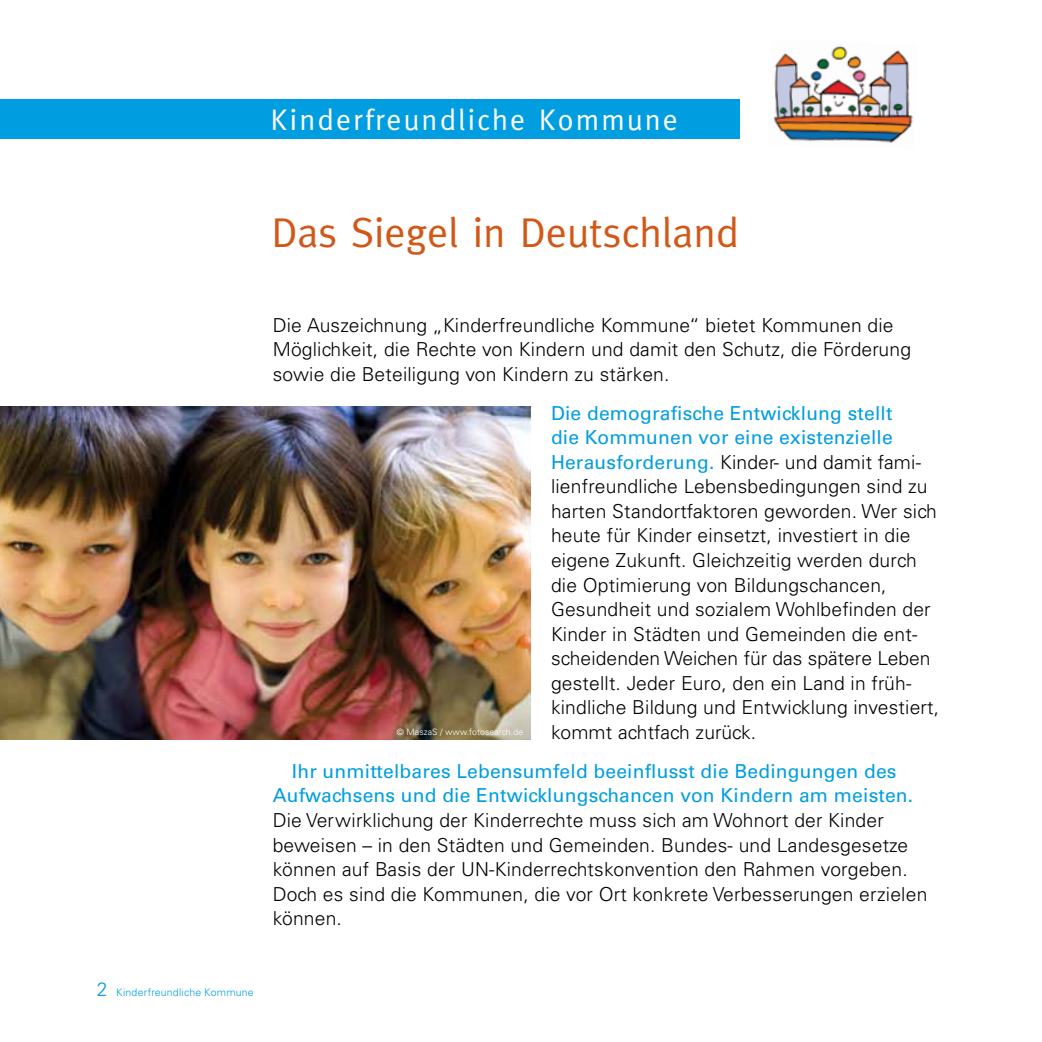
<style>
.page{position:relative;width:1042px;height:1042px;background:#fff}
.page>*{position:absolute;margin:0;border:0;box-sizing:border-box;transform-origin:0 0}
.t1{font:42px "Meta";color:#d25818}
.t2{font:29.75px "Meta";letter-spacing:.07em;color:#fff}
.t3{font:300 19.25px/24.5px "Univers LT Std";letter-spacing:.01em;color:#000}
.t4{font:19.25px/24.5px "Univers LT Std";letter-spacing:.01em;color:#009ee0;text-align:center}
.t5{font:300 10.5px "Univers LT Std";letter-spacing:.015em;color:#009ee0}
.t6{font:300 8.75px "Univers LT Std";letter-spacing:.01em;color:#fff}
.s1{font-weight:400;color:#009ee0}
.s2{font-size:19.25px}
</style>
<div class="page">
<div style="left:0;top:99px;width:739px;height:40px;background:#009ee0"></div>
<img style="left:0;top:407px;width:530px;height:332px">
<img style="left:773px;top:45px;width:140px;height:98px">
<h2 class="t2" style="left:271px;top:103px;width:408px">Kinderfreundliche Kommune</h2>
<h1 class="t1" style="left:271px;top:208px;width:469px">Das Siegel in Deutschland</h1>
<p class="t3" style="left:273px;top:312px;width:640px">Die Auszeichnung „Kinderfreundliche Kommune“ bietet Kommunen die<br>Möglichkeit, die Rechte von Kindern und damit den Schutz, die Förderung sowie die Beteiligung von Kindern zu stärken.</p>
<p class="t3" style="left:551px;top:401px;width:390px"><span class="s1">Die demografische Entwicklung stellt<br>die Kommunen vor eine existenzielle Herausforderung.</span> Kinder- und damit fami&shy;lienfreundliche Lebensbedingungen sind zu harten Standortfaktoren geworden. Wer sich heute für Kinder einsetzt, investiert in die eigene Zukunft. Gleichzeitig werden durch die Optimierung von Bildungschancen, Gesundheit und sozialem Wohlbefinden der Kinder in Städten und Gemeinden die ent&shy;scheidenden Weichen für das spätere Leben gestellt. Jeder Euro, den ein Land in früh&shy;kindliche Bildung und Entwicklung investiert, kommt achtfach zurück.</p>
<p class="t4" style="left:273px;top:759px;width:642px">Ihr unmittelbares Lebensumfeld beeinflusst die Bedingungen des<br>Aufwachsens und die Entwicklungschancen von Kindern am meisten.</p>
<p class="t3" style="left:273px;top:808px;width:656px">Die Verwirklichung der Kinderrechte muss sich am Wohnort der Kinder beweisen – in den Städten und Gemeinden. Bundes- und Landesgesetze können auf Basis der UN-Kinderrechtskonvention den Rahmen vorgeben.<br>Doch es sind die Kommunen, die vor Ort konkrete Verbesserungen erzielen können.</p>
<p class="t6" style="left:397px;top:727px;width:128px">© MaszaS / www.fotosearch.de</p>
<p class="t5" style="left:97px;top:986px;width:158px"><span class="s2">2</span> Kinderfreundliche Kommune</p>
</div>
